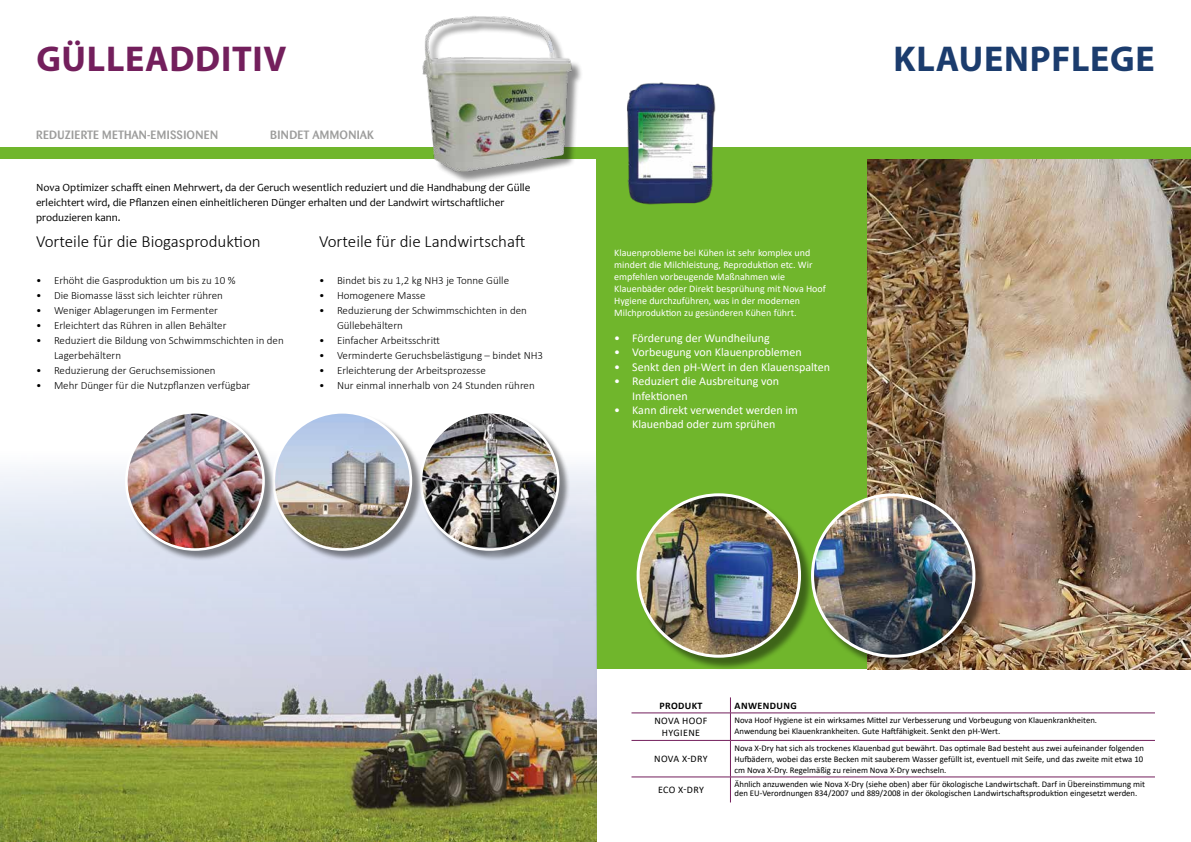
<style>
.page{position:relative;width:1191px;height:842px;background:#fff}
.page>*{position:absolute;margin:0;border:0;box-sizing:border-box;transform-origin:0 0}
.t1{font:700 36px "Myriad Pro";letter-spacing:.02em;color:#731f5c}
.t2{font:700 36px "Myriad Pro";letter-spacing:.02em;color:#1b3c6d}
.t3{font:300 17px "Calibri";color:#000}
.t4{font:12px/14.4px "Calibri";color:#fff}
.t5{font:500 12px "Barmeno";letter-spacing:.02em;color:#9d9d9c}
.t6{font:300 11px/15px "Calibri";color:#000}
.t7{font:11px/15px "Candara";color:#000}
.t8{font:10px/12px "Calibri";color:#fff}
.t9{font:10px/12px "Calibri";letter-spacing:.04em;color:#000;text-align:center}
.t10{font:700 10px "Calibri";letter-spacing:.04em;color:#000}
.t11{font:8.7px/11px "Calibri";color:#000}
</style>
<div class="page">
<div style="left:596px;top:147px;width:595px;height:522px;background:#70b62c"></div>
<img style="left:0;top:466px;width:596px;height:376px">
<div style="left:421px;top:412px;width:149px;height:149px;background:#000;opacity:.45"></div>
<img style="left:423px;top:412px;width:135px;height:135px">
<div style="left:420px;top:411px;width:139px;height:140px;border:3px solid #fff;border-radius:50%"></div>
<div style="left:274px;top:412px;width:149px;height:149px;background:#000;opacity:.45"></div>
<img style="left:274px;top:412px;width:137px;height:137px;border-radius:69px">
<div style="left:272px;top:411px;width:140px;height:140px;border:3px solid #fff;border-radius:50%"></div>
<img style="left:867px;top:159px;width:324px;height:510px">
<div style="left:638px;top:495px;width:175px;height:175px;background:#000;opacity:.45"></div>
<img style="left:638px;top:495px;width:161px;height:161px;border-radius:81px">
<div style="left:636px;top:493px;width:165px;height:165px;border:3px solid #fff;border-radius:50%"></div>
<div style="left:812px;top:495px;width:176px;height:175px;background:#000;opacity:.45"></div>
<img style="left:812px;top:495px;width:162px;height:161px;border-radius:81px">
<div style="left:811px;top:493px;width:164px;height:165px;border:3px solid #fff;border-radius:50%"></div>
<div style="left:126px;top:412px;width:149px;height:149px;background:#000;opacity:.45"></div>
<img style="left:126px;top:412px;width:137px;height:137px;border-radius:69px">
<div style="left:125px;top:411px;width:140px;height:140px;border:3px solid #fff;border-radius:50%"></div>
<hr style="left:631px;top:713px;width:99px;height:1px;background:#731f5c">
<hr style="left:730px;top:713px;width:425px;height:1px;background:#731f5c">
<svg style="left:730px;top:697px;width:1px;height:43px"></svg>
<hr style="left:631px;top:740px;width:99px;height:1px;background:#731f5c">
<hr style="left:730px;top:740px;width:425px;height:1px;background:#731f5c">
<hr style="left:730px;top:741px;width:1px;height:36px;background:#731f5c">
<hr style="left:631px;top:777px;width:99px;height:1px;background:#731f5c">
<hr style="left:730px;top:777px;width:425px;height:1px;background:#731f5c">
<svg style="left:730px;top:777px;width:1px;height:25px"></svg>
<div style="left:0;top:147px;width:1191px;height:12px;background:#70b62c"></div>
<img style="left:627px;top:82px;width:89px;height:123px">
<img style="left:422px;top:16px;width:159px;height:166px">
<h1 class="t1" style="left:36px;top:35px;width:251px">GÜLLEADDITIV</h1>
<h3 class="t5" style="left:36px;top:128px;width:184px">REDUZIERTE METHAN-EMISSIONEN</h3>
<h3 class="t5" style="left:270px;top:128px;width:105px">BINDET AMMONIAK</h3>
<p class="t7" style="left:36px;top:180px;width:496px">Nova Optimizer schafft einen Mehrwert, da der Geruch wesentlich reduziert und die Handhabung der Gülle erleichtert wird, die Pflanzen einen einheitlicheren Dünger erhalten und der Landwirt wirtschaftlicher produzieren kann.</p>
<h2 class="t3" style="left:36px;top:231px;width:226px">Vorteile für die Biogasproduktion</h2>
<p class="t6" style="left:36px;top:273px;width:201px">• Erhöht die Gasproduktion um bis zu 10 %</p>
<p class="t6" style="left:36px;top:288px;width:188px">• Die Biomasse lässt sich leichter rühren</p>
<p class="t6" style="left:36px;top:303px;width:183px">• Weniger Ablagerungen im Fermenter</p>
<p class="t6" style="left:36px;top:318px;width:192px">• Erleichtert das Rühren in allen Behälter</p>
<p class="t6" style="left:54px;top:333px;width:231px;text-indent:-18px">• Reduziert die Bildung von Schwimmschichten in den<br>Lagerbehältern</p>
<p class="t6" style="left:36px;top:363px;width:181px">• Reduzierung der Geruchsemissionen</p>
<p class="t6" style="left:36px;top:378px;width:216px">• Mehr Dünger für die Nutzpflanzen verfügbar</p>
<h2 class="t3" style="left:319px;top:231px;width:208px">Vorteile für die Landwirtschaft</h2>
<p class="t6" style="left:319px;top:273px;width:192px">• Bindet bis zu 1,2 kg NH3 je Tonne Gülle</p>
<p class="t6" style="left:319px;top:288px;width:108px">• Homogenere Masse</p>
<p class="t6" style="left:337px;top:303px;width:191px;text-indent:-18px">• Reduzierung der Schwimmschichten in den<br>Güllebehältern</p>
<p class="t6" style="left:319px;top:333px;width:122px">• Einfacher Arbeitsschritt</p>
<p class="t6" style="left:319px;top:348px;width:225px">• Verminderte Geruchsbelästigung – bindet NH3</p>
<p class="t6" style="left:319px;top:363px;width:168px">• Erleichterung der Arbeitsprozesse</p>
<p class="t6" style="left:319px;top:378px;width:217px">• Nur einmal innerhalb von 24 Stunden rühren</p>
<h1 class="t2" style="left:893px;top:35px;width:262px">KLAUENPFLEGE</h1>
<p class="t8" style="left:614px;top:246px;width:213px">Klauenprobleme bei Kühen ist sehr komplex und mindert die Milchleistung, Reproduktion etc. Wir empfehlen vorbeugende Maßnahmen wie Klauenbäder oder Direkt besprühung mit Nova Hoof Hygiene durchzuführen, was in der modernen Milchproduktion zu gesünderen Kühen führt.</p>
<h3 class="t4" style="left:614px;top:330px;width:157px">• Förderung der Wundheilung</h3>
<h3 class="t4" style="left:614px;top:345px;width:189px">• Vorbeugung von Klauenproblemen</h3>
<h3 class="t4" style="left:614px;top:359px;width:217px">• Senkt den pH-Wert in den Klauenspalten</h3>
<h3 class="t4" style="left:632px;top:374px;width:148px;text-indent:-18px">• Reduziert die Ausbreitung von<br>Infektionen</h3>
<h3 class="t4" style="left:614px;top:402px;width:185px;text-align:center">• Kann direkt verwendet werden im<br>Klauenbad oder zum sprühen</h3>
<p class="t10" style="left:659px;top:698px;width:45px">PRODUKT</p>
<p class="t10" style="left:734px;top:698px;width:64px">ANWENDUNG</p>
<p class="t9" style="left:654px;top:715px;width:55px">NOVA HOOF<br>HYGIENE</p>
<p class="t11" style="left:734px;top:715px;width:364px">Nova Hoof Hygiene ist ein wirksames Mittel zur Verbesserung und Vorbeugung von Klauenkrankheiten.<br>Anwendung bei Klauenkrankheiten. Gute Haftfähigkeit. Senkt den pH-Wert.</p>
<p class="t9" style="left:654px;top:753px;width:55px">NOVA X-DRY</p>
<p class="t11" style="left:734px;top:742px;width:411px;text-align:justify">Nova X-Dry hat sich als trockenes Klauenbad gut bewährt. Das optimale Bad besteht aus zwei aufeinander folgenden Hufbädern, wobei das erste Becken mit sauberem Wasser gefüllt ist, eventuell mit Seife, und das zweite mit etwa 10 cm Nova X-Dry. Regelmäßig zu reinem Nova X-Dry wechseln.</p>
<p class="t9" style="left:658px;top:784px;width:47px">ECO X-DRY</p>
<p class="t11" style="left:734px;top:780px;width:412px;line-height:9px">Ähnlich anzuwenden wie Nova X-Dry (siehe oben) aber für ökologische Landwirtschaft. Darf in Übereinstimmung mit den EU-Verordnungen 834/2007 und 889/2008 in der ökologischen Landwirtschaftsproduktion eingesetzt werden.</p>
</div>
